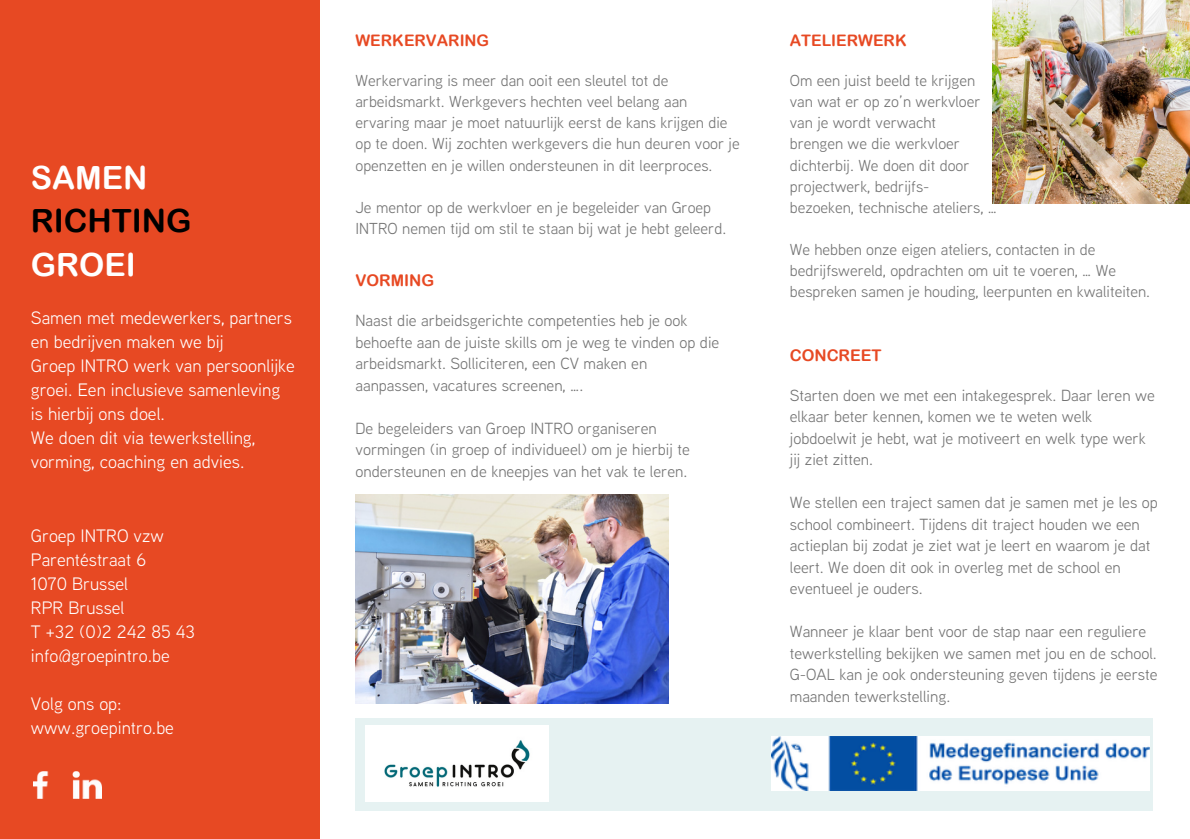
<style>
.page{position:relative;width:1190px;height:839px;background:#fff}
.page>*{position:absolute;margin:0;border:0;box-sizing:border-box;transform-origin:0 0}
.t1{font:32px "Arial Rounded MT Bold";color:#fff}
.t2{font:32px "Arial Rounded MT Bold";color:#000}
.t3{font:18px/24px "Aaux Next";color:#fff}
.t4{font:16px/21.4px "Aaux Next";color:#737373}
.t5{font:16px "Arial Rounded MT Bold";color:#e74923}
.t6{font:15.8px/21.2px "Aaux Next";color:#737373}
.t7{font:15.8px "Arial Rounded MT Bold";color:#e74923}
</style>
<div class="page">
<div style="left:0;top:0;width:320px;height:838px;background:#e74923"></div>
<div style="left:355px;top:718px;width:798px;height:93px;background:#e6f2f2"></div>
<img style="left:34px;top:771px;width:67px;height:27px">
<img style="left:355px;top:494px;width:314px;height:210px">
<img style="left:366px;top:725px;width:183px;height:76px">
<img style="left:992px;top:0;width:198px;height:204px">
<img style="left:771px;top:736px;width:378px;height:54px">
<h1 class="t1" style="left:31px;top:158px;width:118px">SAMEN</h1>
<h1 class="t2" style="left:31px;top:202px;width:162px">RICHTING</h1>
<h1 class="t1" style="left:31px;top:245px;width:106px">GROEI</h1>
<p class="t3" style="left:31px;top:307px;width:265px">Samen met medewerkers, partners en bedrijven maken we bij<br>Groep INTRO werk van persoonlijke groei. Een inclusieve samenleving is hierbij ons doel.<br>We doen dit via tewerkstelling, vorming, coaching en advies.</p>
<p class="t3" style="left:31px;top:525px;width:166px">Groep INTRO vzw<br>Parentéstraat 6<br>1070 Brussel<br>RPR Brussel<br>T +32 (0)2 242 85 43 info@groepintro.be</p>
<p class="t3" style="left:31px;top:693px;width:145px">Volg ons op: www.groepintro.be</p>
<p class="t7" style="left:355px;top:31px;width:135px">WERKERVARING</p>
<p class="t6" style="left:355px;top:72px;width:386px">Werkervaring is meer dan ooit een sleutel tot de arbeidsmarkt. Werkgevers hechten veel belang aan ervaring maar je moet natuurlijk eerst de kans krijgen die op te doen. Wij zochten werkgevers die hun deuren voor je openzetten en je willen ondersteunen in dit leerproces.</p>
<p class="t6" style="left:355px;top:198px;width:372px">Je mentor op de werkvloer en je begeleider van Groep<br>INTRO nemen tijd om stil te staan bij wat je hebt geleerd.</p>
<p class="t5" style="left:355px;top:271px;width:80px">VORMING</p>
<p class="t4" style="left:355px;top:312px;width:365px">Naast die arbeidsgerichte competenties heb je ook behoefte aan de juiste skills om je weg te vinden op die arbeidsmarkt. Solliciteren, een CV maken en aanpassen, vacatures screenen, ….</p>
<p class="t4" style="left:355px;top:419px;width:336px">De begeleiders van Groep INTRO organiseren vormingen (in groep of individueel) om je hierbij te ondersteunen en de kneepjes van het vak te leren.</p>
<p class="t7" style="left:790px;top:31px;width:118px">ATELIERWERK</p>
<p class="t6" style="left:790px;top:72px;width:208px">Om een juist beeld te krijgen van wat er op zo’n werkvloer van je wordt verwacht<br>brengen we die werkvloer dichterbij. We doen dit door projectwerk, bedrijfs&shy;bezoeken, technische ateliers, …</p>
<p class="t6" style="left:790px;top:241px;width:362px">We hebben onze eigen ateliers, contacten in de bedrijfswereld, opdrachten om uit te voeren, … We bespreken samen je houding, leerpunten en kwaliteiten.</p>
<p class="t5" style="left:790px;top:345px;width:93px">CONCREET</p>
<p class="t4" style="left:790px;top:386px;width:366px">Starten doen we met een intakegesprek. Daar leren we elkaar beter kennen, komen we te weten welk jobdoelwit je hebt, wat je motiveert en welk type werk jij ziet zitten.</p>
<p class="t4" style="left:790px;top:493px;width:369px">We stellen een traject samen dat je samen met je les op school combineert. Tijdens dit traject houden we een actieplan bij zodat je ziet wat je leert en waarom je dat leert. We doen dit ook in overleg met de school en eventueel je ouders.</p>
<p class="t4" style="left:790px;top:622px;width:369px">Wanneer je klaar bent voor de stap naar een reguliere tewerkstelling bekijken we samen met jou en de school.<br>G-OAL kan je ook ondersteuning geven tijdens je eerste maanden tewerkstelling.</p>
</div>
